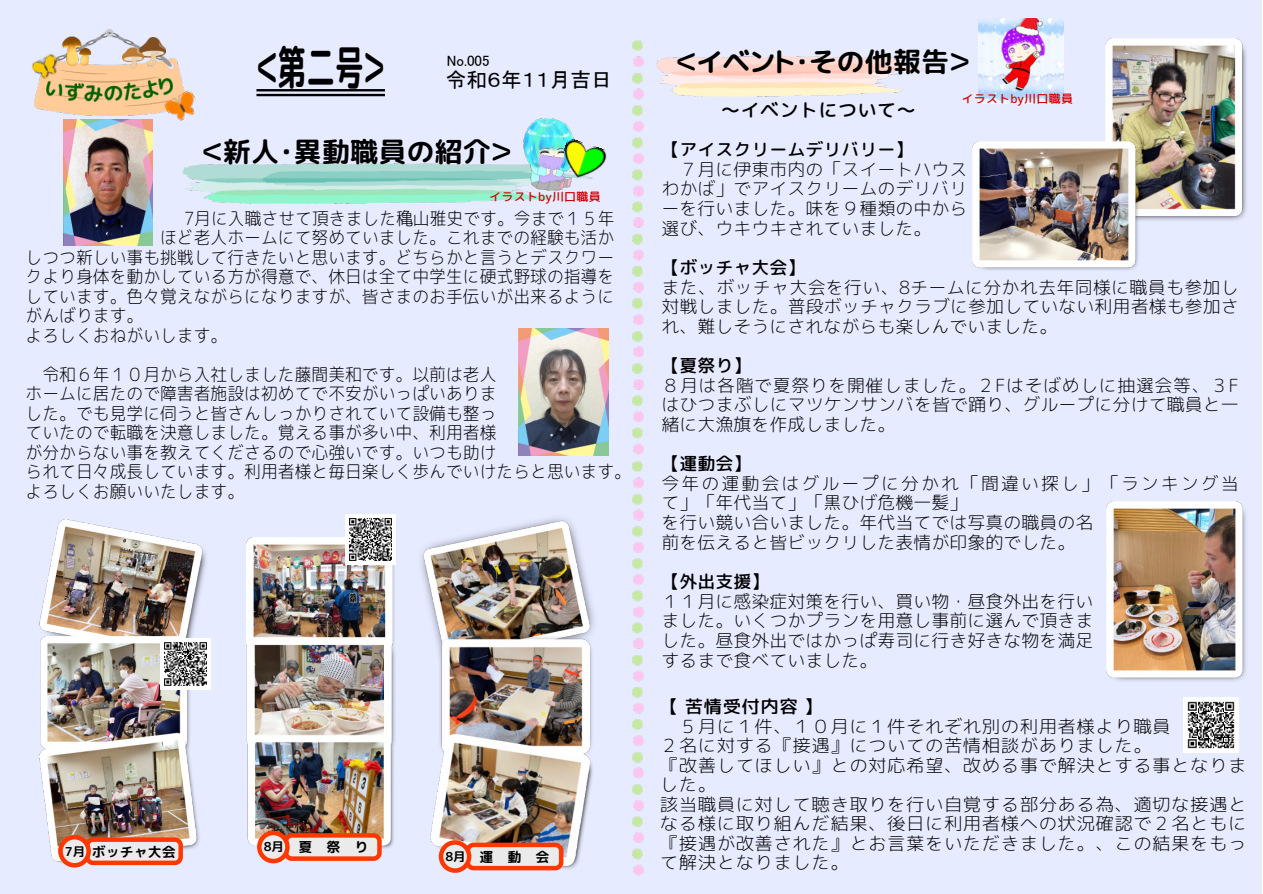
<style>
.page{position:relative;width:1263px;height:894px;background:#fff}
.page>*{position:absolute;margin:0;border:0;box-sizing:border-box;transform-origin:0 0}
.t1{font:48px "rounded mgenplus 2 pp bold";color:#000;scale:.6 1}
.t2{font:28.35px "rounded mgenplus 2 pp bold";color:#000}
.t3{font:20.55px "MS UI Gothic";color:#000}
.t4{font:19.5px "rounded mgenplus 2 p medium";color:#000}
.t5{font:18px/19.6px "rounded mgenplus 2 p light";color:#000;text-align:justify}
.t6{font:18px/19.5px "rounded mgenplus 2 p light";color:#000;scale:.93 1}
.t7{font:18px/19.5px "rounded mgenplus 2 p light";letter-spacing:.02em;color:#000}
.t8{font:18px "rounded mgenplus 2 p medium";color:#000}
.t9{font:15px "MS UI Gothic";color:#000}
.t10{font:13.95px "rounded mgenplus 2 p bold";color:#000}
.t11{font:12px "rounded mgenplus 2 p medium";letter-spacing:.02em;color:#d40000}
.s1{font-size:12.3px}
</style>
<div class="page">
<div style="left:0;top:0;width:1262px;height:893px;background:#e7ebff"></div>
<hr style="left:256px;top:89px;width:129px;height:2px;background:#000">
<hr style="left:256px;top:94px;width:129px;height:2px;background:#000">
<img style="left:34px;top:29px;width:150px;height:86px">
<img style="left:164px;top:90px;width:32px;height:31px">
<img style="left:34px;top:53px;width:23px;height:1px">
<img style="left:32px;top:54px;width:28px;height:26px">
<img style="left:46px;top:78px;width:126px;height:23px">
<img style="left:656px;top:56px;width:273px;height:41px">
<img style="left:247px;top:537px;width:149px;height:312px">
<img style="left:346px;top:514px;width:50px;height:50px">
<div style="left:284px;top:832px;width:98px;height:28px;background:#ebebeb;border:4px solid #ff3700;border-radius:6px"></div>
<svg style="left:257px;top:830px;width:33px;height:33px"></svg>
<img style="left:632px;top:40px;width:12px;height:836px">
<img style="left:122px;top:38px;width:44px;height:30px">
<img style="left:57px;top:30px;width:41px;height:41px">
<img style="left:63px;top:119px;width:89px;height:126px">
<img style="left:519px;top:329px;width:89px;height:126px">
<img style="left:978px;top:19px;width:85px;height:85px">
<img style="left:182px;top:163px;width:378px;height:40px">
<img style="left:523px;top:119px;width:51px;height:71px">
<img style="left:557px;top:139px;width:50px;height:48px">
<img style="left:1105px;top:39px;width:142px;height:182px">
<img style="left:972px;top:141px;width:167px;height:129px">
<img style="left:1107px;top:501px;width:139px;height:180px">
<img style="left:421px;top:518px;width:173px;height:352px">
<div style="left:465px;top:842px;width:98px;height:28px;background:#ebebeb;border:4px solid #ff3700;border-radius:6px"></div>
<svg style="left:439px;top:839px;width:32px;height:33px"></svg>
<img style="left:40px;top:519px;width:169px;height:346px">
<div style="left:85px;top:837px;width:98px;height:27px;background:#ebebeb;border:4px solid #ff3700;border-radius:6px"></div>
<svg style="left:58px;top:834px;width:33px;height:33px"></svg>
<img style="left:160px;top:638px;width:51px;height:51px">
<img style="left:1183px;top:697px;width:56px;height:54px">
<h1 class="t1" style="left:256px;top:44px;width:216px">＜第二号＞</h1>
<p class="t9" style="left:447px;top:53px;width:44px">No.005</p>
<p class="t3" style="left:446px;top:69px;width:167px">令和６年１１月吉日</p>
<h2 class="t2" style="left:202px;top:138px;width:311px">＜新人・異動職員の紹介＞</h2>
<p class="t11" style="left:489px;top:191px;width:113px">イラストby川口職員</p>
<p class="t6" style="left:184px;top:208px;width:465px">7月に入職させて頂きました穐山雅史です。今まで１５年</p>
<p class="t6" style="left:160px;top:228px;width:490px">ほど老人ホームにて努めていました。これまでの経験も活か</p>
<p class="t6" style="left:26px;top:247px;width:634px">しつつ新しい事も挑戦して行きたいと思います。どちらかと言うとデスクワー</p>
<p class="t6" style="left:26px;top:267px;width:634px">クより身体を動かしている方が得意で、休日は全て中学生に硬式野球の指導を</p>
<p class="t6" style="left:26px;top:286px;width:634px">しています。色々覚えながらになりますが、皆さまのお手伝いが出来るように</p>
<p class="t6" style="left:26px;top:306px;width:128px">がんばります。</p>
<p class="t6" style="left:26px;top:325px;width:219px">よろしくおねがいします。</p>
<p class="t6" style="left:26px;top:364px;width:653px;text-indent:17px">令和６年１０月から入社しました藤間美和です。以前は老人<br>ホームに居たので障害者施設は初めてで不安がいっぱいありま<br>した。でも見学に伺うと皆さんしっかりされていて設備も整っ<br>ていたので転職を決意しました。覚える事が多い中、利用者様<br>が分からない事を教えてくださるので心強いです。いつも助け<br>られて日々成長しています。利用者様と毎日楽しく歩んでいけたらと思います。よろしくお願いいたします。</p>
<p class="t10" style="left:264px;top:839px;width:106px"><span class="s1">8月</span> 夏祭り</p>
<p class="t10" style="left:65px;top:844px;width:112px"><span class="s1">7月</span>ボッチャ大会</p>
<p class="t10" style="left:445px;top:849px;width:106px"><span class="s1">8月</span> 運動会</p>
<h2 class="t2" style="left:676px;top:48px;width:296px">＜イベント・その他報告＞</h2>
<p class="t11" style="left:961px;top:93px;width:113px">イラストby川口職員</p>
<p class="t4" style="left:721px;top:100px;width:196px">～イベントについて～</p>
<p class="t8" style="left:661px;top:140px;width:254px">【アイスクリームデリバリー】</p>
<p class="t5" style="left:661px;top:159px;width:308px;text-indent:18px">７月に伊東市内の「スイートハウスわかば」でアイスクリームのデリバリーを行いました。味を９種類の中から選び、ウキウキされていました。</p>
<p class="t8" style="left:661px;top:258px;width:146px">【ボッチャ大会】</p>
<p class="t5" style="left:661px;top:277px;width:579px">また、ボッチャ大会を行い、8チームに分かれ去年同様に職員も参加し対戦しました。普段ボッチャクラブに参加していない利用者様も参加され、難しそうにされながらも楽しんでいました。</p>
<p class="t8" style="left:661px;top:356px;width:91px">【夏祭り】</p>
<p class="t5" style="left:661px;top:375px;width:579px">８月は各階で夏祭りを開催しました。２Fはそばめしに抽選会等、３Fはひつまぶしにマツケンサンバを皆で踊り、グループに分けて職員と一緒に大漁旗を作成しました。</p>
<p class="t8" style="left:661px;top:454px;width:91px">【運動会】</p>
<p class="t5" style="left:661px;top:473px;width:579px;text-align:left">今年の運動会はグループに分かれ「間違い探し」「ランキング当て」「年代当て」「黒ひげ危機一髪」<br>を行い競い合いました。年代当てでは写真の職員の名<br>前を伝えると皆ビックリした表情が印象的でした。</p>
<p class="t8" style="left:661px;top:572px;width:110px">【外出支援】</p>
<p class="t5" style="left:661px;top:591px;width:434px">１１月に感染症対策を行い、買い物・昼食外出を行いました。いくつかプランを用意し事前に選んで頂きました。昼食外出ではかっぱ寿司に行き好きな物を満足するまで食べていました。</p>
<p class="t8" style="left:660px;top:697px;width:164px">【苦情受付内容】</p>
<p class="t7" style="left:660px;top:716px;width:588px;text-indent:19px">５月に１件、１０月に１件それぞれ別の利用者様より職員<br>２名に対する『接遇』についての苦情相談がありました。<br>『改善してほしい』との対応希望、改める事で解決とする事となりました。<br>該当職員に対して聴き取りを行い自覚する部分ある為、適切な接遇となる様に取り組んだ結果、後日に利用者様への状況確認で２名ともに『接遇が改善された』とお言葉をいただきました。、この結果をもって解決となりました。</p>
</div>
